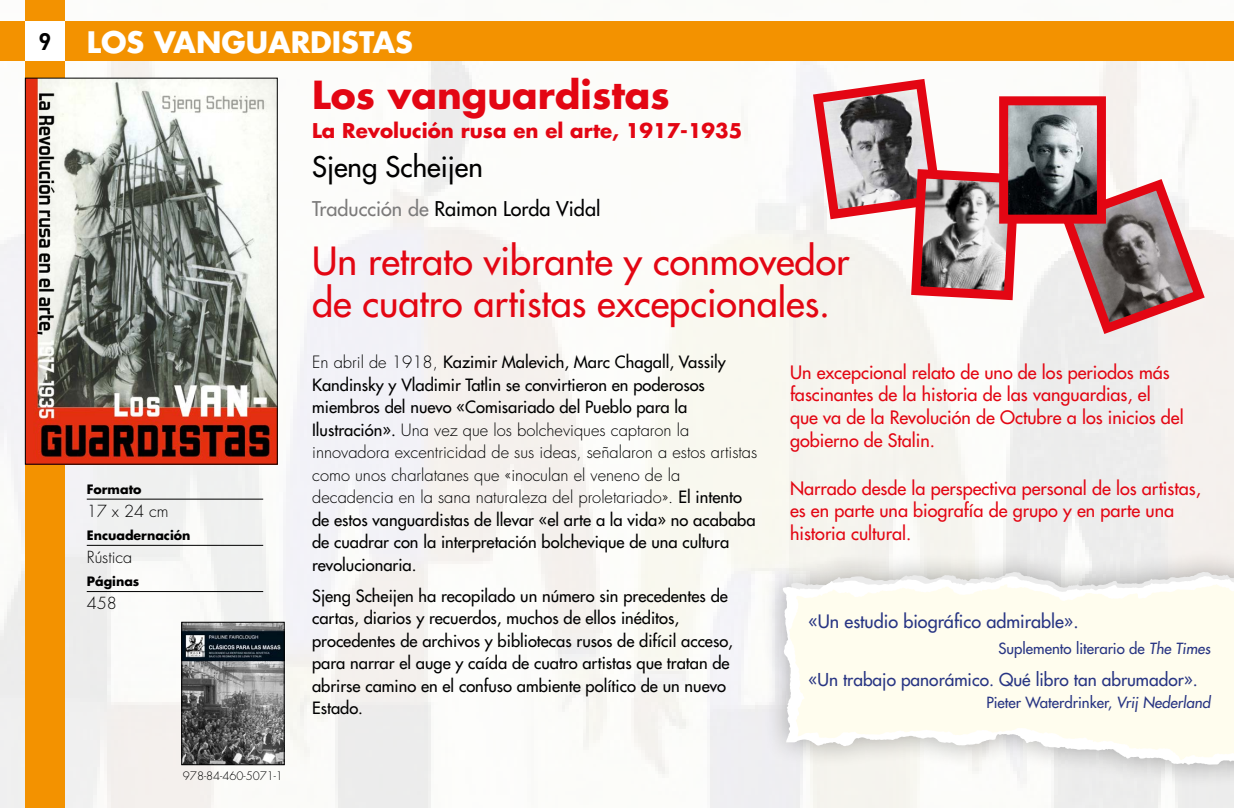
<style>
.page{position:relative;width:1234px;height:808px;background:#fff}
.page>*{position:absolute;margin:0;border:0;box-sizing:border-box;transform-origin:0 0}
.t1{font:500 37.8px/42px "Futura Std";color:#e30613}
.t2{font:700 37.65px "Futura Std";color:#e30613}
.t3{font:700 28.8px "Futura Std";color:#fff}
.t4{font:500 27.75px "Futura Std";color:#000}
.t5{font:700 23.7px "DIN Pro";color:#000}
.t6{font:700 19.8px "Futura Std";color:#e30613}
.t7{font:500 19.8px "Futura Std";color:#000}
.t8{font:500 18px/22.5px "Futura Std";color:#e30613}
.t9{font:500 18px "Futura Std";color:#283583}
.t10{font:500 17.25px "Futura Std";color:#283583}
.t11{font:500 16.5px/22.5px "Futura Std";color:#000}
.t12{font:300 16.2px "Futura Std";color:#000}
.t13{font:500 15px "Futura Std";color:#283583}
.t14{font:700 12.6px "Futura Std";color:#000}
.t15{font:300 11.4px "Futura Std";color:#000}
.s1{color:#7c7b7b}
.s2{font-weight:300}
</style>
<div class="page">
<img style="left:0;top:0;width:1233px;height:808px">
<div style="left:0;top:21px;width:1233px;height:40px;background:#f39200"></div>
<div style="left:25px;top:0;width:39px;height:808px;background:#f39200"></div>
<div style="left:25px;top:21px;width:39px;height:40px;background:#fff"></div>
<hr style="left:87px;top:499px;width:176px;height:1px;background:#000">
<hr style="left:87px;top:545px;width:176px;height:1px;background:#000">
<hr style="left:87px;top:591px;width:176px;height:1px;background:#000">
<img style="left:27px;top:80px;width:248px;height:382px">
<div style="left:25px;top:78px;width:252px;height:386px;border:1px solid #000"></div>
<img style="left:183px;top:624px;width:99px;height:139px">
<div style="left:181px;top:622px;width:103px;height:143px;border:1px solid #000"></div>
<div style="left:759px;top:548px;width:474px;height:241px;background:#000;opacity:.32"></div>
<svg style="left:782px;top:575px;width:451px;height:191px"></svg>
<svg style="left:787px;top:583px;width:446px;height:178px;fill:#fffdee"></svg>
<svg style="left:807px;top:74px;width:216px;height:231px"></svg>
<svg style="left:1055px;top:173px;width:155px;height:167px"></svg>
<img style="left:1008px;top:106px;width:87px;height:108px">
<div style="left:998px;top:96px;width:107px;height:128px;border:9px solid #e30613"></div>
<h3 class="t5" style="left:38px;top:25px;width:14px">9</h3>
<h3 class="t3" style="left:87px;top:23px;width:327px">LOS VANGUARDISTAS</h3>
<h2 class="t2" style="left:312px;top:70px;width:359px">Los vanguardistas</h2>
<p class="t6" style="left:312px;top:118px;width:431px">La Revolución rusa en el arte, 1917-1935</p>
<h3 class="t4" style="left:312px;top:149px;width:172px">Sjeng Scheijen</h3>
<p class="t7" style="left:312px;top:196px;width:290px"><span class="s1">Traducción de</span> Raimon Lorda Vidal</p>
<p class="t14" style="left:87px;top:481px;width:56px">Formato</p>
<p class="t12" style="left:87px;top:501px;width:83px">17 x 24 cm</p>
<p class="t14" style="left:87px;top:527px;width:105px">Encuadernación</p>
<p class="t12" style="left:87px;top:547px;width:47px">Rústica</p>
<p class="t14" style="left:87px;top:573px;width:54px">Páginas</p>
<p class="t12" style="left:87px;top:594px;width:32px">458</p>
<p class="t15" style="left:183px;top:769px;width:102px">978-84-460-5071-1</p>
<h1 class="t1" style="left:312px;top:240px;width:538px">Un retrato vibrante y conmovedor de cuatro artistas excepcionales.</h1>
<p class="t11" style="left:312px;top:351px;width:446px"><span class="s2">En abril de 1918,</span> Kazimir Malevich, Marc Chagall, Vassily Kandinsky y Vladimir Tatlin se convirtieron en poderosos miembros del nuevo «Comisariado del Pueblo para la Ilustración». <span class="s2">Una vez que los bolcheviques captaron la innovadora excentricidad de sus ideas, señalaron a estos artistas como unos charlatanes que «inoculan el veneno de la decadencia en la sana naturaleza del proletariado».</span> El intento de estos vanguardistas de llevar «el arte a la vida» no acababa de cuadrar con la interpretación bolchevique de una cultura revolucionaria.</p>
<p class="t11" style="left:312px;top:584px;width:422px">Sjeng Scheijen ha recopilado un número sin precedentes de cartas, diarios y recuerdos, muchos de ellos inéditos, procedentes de archivos y bibliotecas rusos de difícil acceso, para narrar el auge y caída de cuatro artistas que tratan de abrirse camino en el confuso ambiente político de un nuevo Estado.</p>
<p class="t8" style="left:789px;top:361px;width:395px">Un excepcional relato de uno de los periodos más fascinantes de la historia de las vanguardias, el<br>que va de la Revolución de Octubre a los inicios del gobierno de Stalin.</p>
<p class="t8" style="left:789px;top:477px;width:412px">Narrado desde la perspectiva personal de los artistas, es en parte una biografía de grupo y en parte una historia cultural.</p>
<p class="t9" style="left:808px;top:610px;width:271px">«Un estudio biográfico admirable».</p>
<p class="t13" style="left:998px;top:639px;width:216px">Suplemento literario de The Times</p>
<p class="t10" style="left:808px;top:668px;width:391px">«Un trabajo panorámico. Qué libro tan abrumador».</p>
<p class="t13" style="left:986px;top:693px;width:228px">Pieter Waterdrinker, Vrij Nederland</p>
</div>
